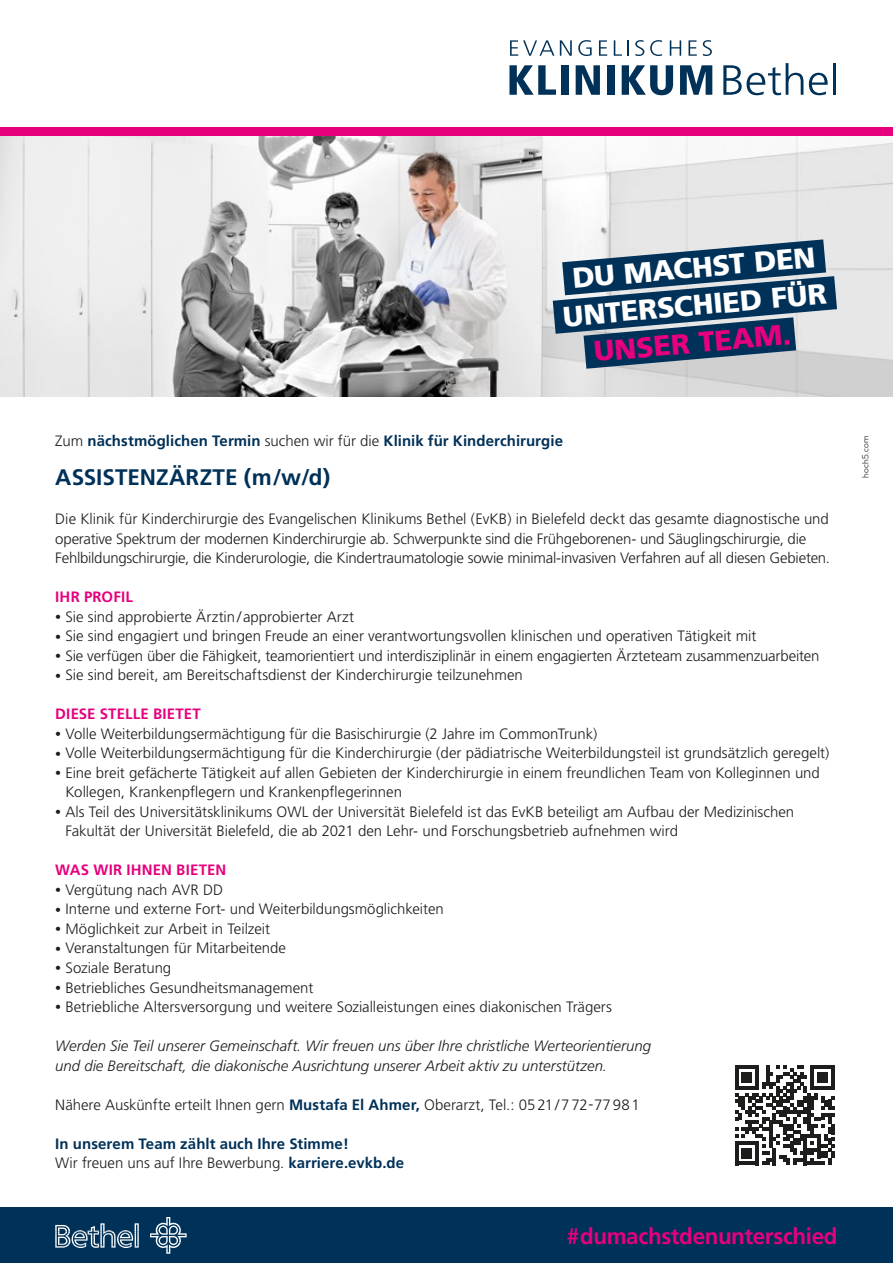
<style>
.page{position:relative;width:893px;height:1263px;background:#fff}
.page>*{position:absolute;margin:0;border:0;box-sizing:border-box;transform-origin:0 0}
.t1{font:900 28.5px/37.5px "Frutiger LT";color:#fff;text-align:center}
.t2{font:900 28.5px "Frutiger LT";color:#e6007d}
.t3{font:700 22.5px "Frutiger";letter-spacing:-.02em;color:#e6007d}
.t4{font:700 22.5px "Frutiger";color:#003158}
.t5{font:300 15px/19.5px "Frutiger";letter-spacing:-.005em;color:#1d1d1b}
.t6{font:italic 300 15px/19.5px "Frutiger";color:#1d1d1b}
.t7{font:700 15px/19.5px "Frutiger";letter-spacing:.005em;color:#003158}
.t8{font:700 15px "Frutiger";letter-spacing:.01em;color:#e6007d}
.t9{font:300 7.95px "U8";letter-spacing:.05em;color:#1d1d1b}
.s1{font-weight:300;color:#1d1d1b}
.s2{font-size:12px}
.s3{font-weight:700;color:#003158}
</style>
<div class="page">
<svg style="left:510px;top:40px;width:44px;height:16px"></svg>
<svg style="left:560px;top:40px;width:12px;height:16px"></svg>
<svg style="left:578px;top:40px;width:14px;height:16px"></svg>
<svg style="left:599px;top:40px;width:8px;height:16px"></svg>
<svg style="left:614px;top:40px;width:15px;height:16px"></svg>
<svg style="left:635px;top:40px;width:9px;height:16px"></svg>
<svg style="left:650px;top:40px;width:12px;height:16px"></svg>
<svg style="left:670px;top:40px;width:11px;height:16px"></svg>
<svg style="left:688px;top:40px;width:9px;height:16px"></svg>
<svg style="left:703px;top:40px;width:9px;height:16px"></svg>
<svg style="left:509px;top:65px;width:47px;height:30px"></svg>
<div style="left:561px;top:65px;width:7px;height:30px;background:#003158"></div>
<svg style="left:576px;top:65px;width:24px;height:30px"></svg>
<div style="left:607px;top:65px;width:7px;height:30px;background:#003158"></div>
<svg style="left:622px;top:65px;width:51px;height:30px"></svg>
<svg style="left:680px;top:65px;width:32px;height:30px"></svg>
<svg style="left:723px;top:63px;width:80px;height:32px"></svg>
<svg style="left:809px;top:73px;width:19px;height:22px"></svg>
<hr style="left:833px;top:63px;width:3px;height:32px;background:#003158">
<div style="left:0;top:1208px;width:893px;height:55px;background:#003158"></div>
<img style="left:0;top:136px;width:893px;height:260px">
<svg style="left:518px;top:220px;width:353px;height:168px;background:#8297a7"></svg>
<svg style="left:150px;top:1217px;width:37px;height:37px"></svg>
<svg style="left:55px;top:1223px;width:84px;height:25px"></svg>
<div style="left:0;top:128px;width:893px;height:8px;background:#e6007d"></div>
<svg style="left:735px;top:1065px;width:100px;height:100px"></svg>
<h1 class="t1" style="left:558px;top:260px;width:266px;rotate:-5deg">DU MACHST DEN<br>UNTERSCHIED FÜR</h1>
<h1 class="t2" style="left:592px;top:334px;width:199px;rotate:-5deg">UNSER TEAM.</h1>
<p class="t7" style="left:55px;top:431px;width:509px"><span class="s1">Zum</span> nächstmöglichen Termin <span class="s1">suchen wir für die</span> Klinik für Kinderchirurgie</p>
<h2 class="t4" style="left:55px;top:464px;width:277px">ASSISTENZÄRZTE (m/w/d)</h2>
<p class="t5" style="left:55px;top:510px;width:776px">Die Klinik für Kinderchirurgie des Evangelischen Klinikums Bethel (EvKB) in Bielefeld deckt das gesamte diagnostische und operative Spektrum der modernen Kinderchirurgie ab. Schwerpunkte sind die Frühgeborenen- und Säuglingschirurgie, die<br>Fehlbildungschirurgie, die Kinderurologie, die Kindertraumatologie sowie minimal-invasiven Verfahren auf all diesen Gebieten.</p>
<p class="t8" style="left:55px;top:588px;width:79px">IHR PROFIL</p>
<p class="t5" style="left:55px;top:607px;width:300px"><span class="s2">•</span> Sie sind approbierte Ärztin/approbierter Arzt</p>
<p class="t5" style="left:55px;top:627px;width:703px"><span class="s2">•</span> Sie sind engagiert und bringen Freude an einer verantwortungsvollen klinischen und operativen Tätigkeit mit</p>
<p class="t5" style="left:55px;top:646px;width:766px"><span class="s2">•</span> Sie verfügen über die Fähigkeit, teamorientiert und interdisziplinär in einem engagierten Ärzteteam zusammenzuarbeiten</p>
<p class="t5" style="left:55px;top:666px;width:469px"><span class="s2">•</span> Sie sind bereit, am Bereitschaftsdienst der Kinderchirurgie teilzunehmen</p>
<p class="t8" style="left:55px;top:705px;width:147px">DIESE STELLE BIETET</p>
<p class="t5" style="left:55px;top:724px;width:544px"><span class="s2">•</span> Volle Weiterbildungsermächtigung für die Basischirurgie (2 Jahre im CommonTrunk)</p>
<p class="t5" style="left:55px;top:744px;width:776px"><span class="s2">•</span> Volle Weiterbildungsermächtigung für die Kinderchirurgie (der pädiatrische Weiterbildungsteil ist grundsätzlich geregelt)</p>
<p class="t5" style="left:65px;top:763px;width:756px;text-indent:-10px"><span class="s2">•</span> Eine breit gefächerte Tätigkeit auf allen Gebieten der Kinderchirurgie in einem freundlichen Team von Kolleginnen und<br>Kollegen, Krankenpflegern und Krankenpflegerinnen</p>
<p class="t5" style="left:65px;top:802px;width:730px;text-indent:-10px"><span class="s2">•</span> Als Teil des Universitätsklinikums OWL der Universität Bielefeld ist das EvKB beteiligt am Aufbau der Medizinischen<br>Fakultät der Universität Bielefeld, die ab 2021 den Lehr- und Forschungsbetrieb aufnehmen wird</p>
<p class="t8" style="left:55px;top:861px;width:173px">WAS WIR IHNEN BIETEN</p>
<p class="t5" style="left:55px;top:880px;width:169px"><span class="s2">•</span> Vergütung nach AVR DD</p>
<p class="t5" style="left:55px;top:900px;width:390px"><span class="s2">•</span> Interne und externe Fort- und Weiterbildungsmöglichkeiten</p>
<p class="t5" style="left:55px;top:919px;width:216px"><span class="s2">•</span> Möglichkeit zur Arbeit in Teilzeit</p>
<p class="t5" style="left:55px;top:939px;width:232px"><span class="s2">•</span> Veranstaltungen für Mitarbeitende</p>
<p class="t5" style="left:55px;top:958px;width:118px"><span class="s2">•</span> Soziale Beratung</p>
<p class="t5" style="left:55px;top:978px;width:260px"><span class="s2">•</span> Betriebliches Gesundheitsmanagement</p>
<p class="t5" style="left:55px;top:997px;width:558px"><span class="s2">•</span> Betriebliche Altersversorgung und weitere Sozialleistungen eines diakonischen Trägers</p>
<p class="t6" style="left:55px;top:1036px;width:597px">Werden Sie Teil unserer Gemeinschaft. Wir freuen uns über Ihre christliche Werteorientierung und die Bereitschaft, die diakonische Ausrichtung unserer Arbeit aktiv zu unterstützen.</p>
<p class="t5" style="left:55px;top:1095px;width:586px">Nähere Auskünfte erteilt Ihnen gern <span class="s3">Mustafa El Ahmer,</span> Oberarzt, Tel.: 0521/772-77981</p>
<p class="t7" style="left:55px;top:1133px;width:350px">In unserem Team zählt auch Ihre Stimme!<br><span class="s1">Wir freuen uns auf Ihre Bewerbung.</span> karriere.evkb.de</p>
<h2 class="t3" style="left:567px;top:1223px;width:272px">#dumachstdenunterschied</h2>
<p class="t9" style="left:859px;top:478px;width:44px;rotate:-90deg">hoch5.com</p>
</div>
